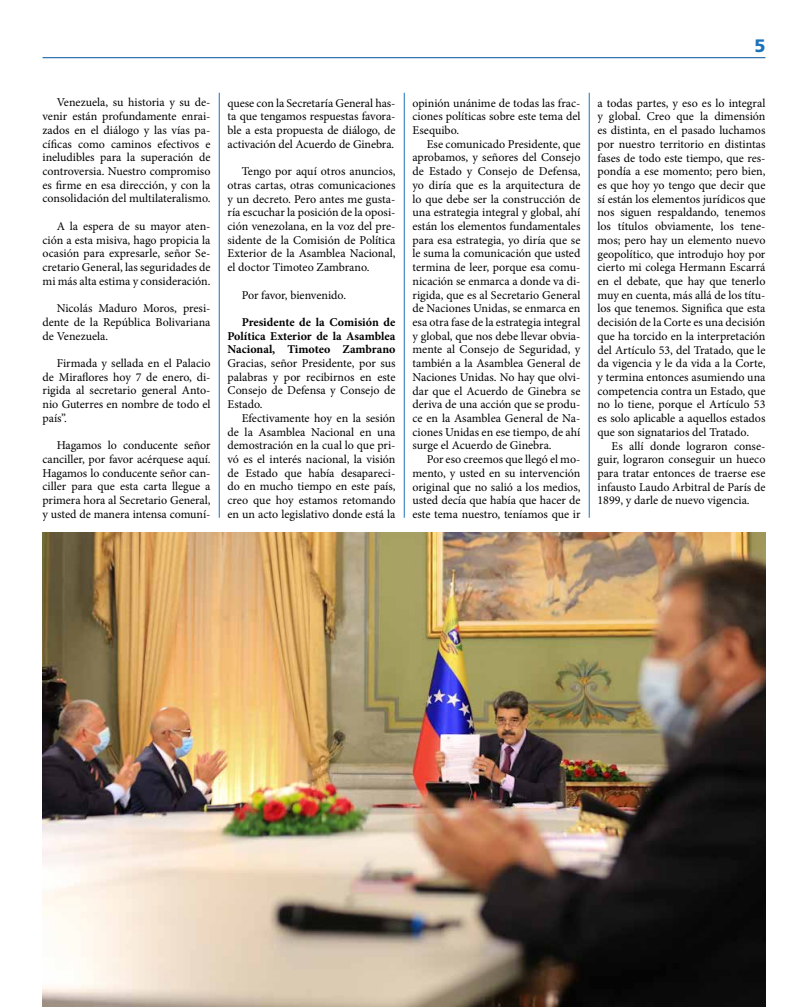
<style>
.page{position:relative;width:808px;height:1007px;background:#fff}
.page>*{position:absolute;margin:0;border:0;box-sizing:border-box;transform-origin:0 0}
.t1{font:900 18px "Frutiger LT Std";color:#1d71b8}
.t2{font:12px/13.7px "Minion Pro";color:#000;text-align:justify}
.t3{font:700 12px/13.7px "Minion Pro";color:#000;text-align:justify}
</style>
<div class="page">
<hr style="left:43px;top:57px;width:722px;height:1px;background:#005297">
<hr style="left:219px;top:93px;width:1px;height:424px;background:#1d71b8">
<hr style="left:404px;top:93px;width:1px;height:424px;background:#1d71b8">
<hr style="left:589px;top:93px;width:1px;height:424px;background:#1d71b8">
<img style="left:43px;top:532px;width:722px;height:474px">
<h1 class="t1" style="left:754px;top:35px;width:13px">5</h1>
<p class="t2" style="left:43px;top:96px;width:169px;text-indent:14px">Venezuela, su historia y su de&shy;venir están profundamente enrai&shy;zados en el diálogo y las vías pa&shy;cíficas como caminos efectivos e ineludibles para la superación de controversia. Nuestro compromiso es firme en esa dirección, y con la consolidación del multilateralismo.</p>
<p class="t2" style="left:43px;top:219px;width:169px;text-indent:14px">A la espera de su mayor aten&shy;ción a esta misiva, hago propicia la ocasión para expresarle, señor Se&shy;cretario General, las seguridades de mi más alta estima y consideración.</p>
<p class="t2" style="left:43px;top:301px;width:169px;text-indent:14px">Nicolás Maduro Moros, presi&shy;dente de la República Bolivariana de Venezuela.</p>
<p class="t2" style="left:43px;top:356px;width:169px;text-indent:14px">Firmada y sellada en el Palacio de Miraflores hoy 7 de enero, di&shy;rigida al secretario general Anto&shy;nio Guterres en nombre de todo el país”.</p>
<p class="t2" style="left:43px;top:438px;width:169px;text-indent:14px">Hagamos lo conducente señor canciller, por favor acérquese aquí.<br>Hagamos lo conducente señor can&shy;ciller para que esta carta llegue a primera hora al Secretario General, y usted de manera intensa comuní-</p>
<p class="t2" style="left:227px;top:96px;width:169px">quese con la Secretaría General has&shy;ta que tengamos respuestas favora&shy;ble a esta propuesta de diálogo, de activación del Acuerdo de Ginebra.</p>
<p class="t2" style="left:227px;top:164px;width:169px;text-indent:14px">Tengo por aquí otros anuncios, otras cartas, otras comunicaciones y un decreto. Pero antes me gusta&shy;ría escuchar la posición de la oposi&shy;ción venezolana, en la voz del pre&shy;sidente de la Comisión de Política Exterior de la Asamblea Nacional, el doctor Timoteo Zambrano.</p>
<p class="t2" style="left:242px;top:288px;width:106px">Por favor, bienvenido.</p>
<p class="t3" style="left:227px;top:315px;width:169px;text-indent:14px">Presidente de la Comisión de Política Exterior de la Asamblea Nacional, Timoteo Zambrano</p>
<p class="t2" style="left:227px;top:356px;width:169px">Gracias, señor Presidente, por sus palabras y por recibirnos en este Consejo de Defensa y Consejo de Estado.</p>
<p class="t2" style="left:227px;top:411px;width:169px;text-indent:14px">Efectivamente hoy en la sesión de la Asamblea Nacional en una demostración en la cual lo que pri&shy;vó es el interés nacional, la visión de Estado que había desapareci&shy;do en mucho tiempo en este país, creo que hoy estamos retomando en un acto legislativo donde está la</p>
<p class="t2" style="left:412px;top:96px;width:169px">opinión unánime de todas las frac&shy;ciones políticas sobre este tema del Esequibo.</p>
<p class="t2" style="left:412px;top:137px;width:169px;text-indent:14px">Ese comunicado Presidente, que aprobamos, y señores del Consejo de Estado y Consejo de Defensa, yo diría que es la arquitectura de lo que debe ser la construcción de una estrategia integral y global, ahí están los elementos fundamentales para esa estrategia, yo diría que se le suma la comunicación que usted termina de leer, porque esa comu&shy;nicación se enmarca a donde va di&shy;rigida, que es al Secretario General de Naciones Unidas, se enmarca en esa otra fase de la estrategia integral y global, que nos debe llevar obvia&shy;mente al Consejo de Seguridad, y también a la Asamblea General de Naciones Unidas. No hay que olvi&shy;dar que el Acuerdo de Ginebra se deriva de una acción que se produ&shy;ce en la Asamblea General de Na&shy;ciones Unidas en ese tiempo, de ahí surge el Acuerdo de Ginebra.</p>
<p class="t2" style="left:412px;top:452px;width:169px;text-indent:14px">Por eso creemos que llegó el mo&shy;mento, y usted en su intervención original que no salió a los medios, usted decía que había que hacer de este tema nuestro, teníamos que ir</p>
<p class="t2" style="left:597px;top:96px;width:169px">a todas partes, y eso es lo integral y global. Creo que la dimensión es distinta, en el pasado luchamos por nuestro territorio en distintas fases de todo este tiempo, que res&shy;pondía a ese momento; pero bien, es que hoy yo tengo que decir que sí están los elementos jurídicos que nos siguen respaldando, tenemos los títulos obviamente, los tene&shy;mos; pero hay un elemento nuevo geopolítico, que introdujo hoy por cierto mi colega Hermann Escarrá en el debate, que hay que tenerlo muy en cuenta, más allá de los títu&shy;los que tenemos. Significa que esta decisión de la Corte es una decisión que ha torcido en la interpretación del Artículo 53, del Tratado, que le da vigencia y le da vida a la Corte, y termina entonces asumiendo una competencia contra un Estado, que no lo tiene, porque el Artículo 53 es solo aplicable a aquellos estados que son signatarios del Tratado.</p>
<p class="t2" style="left:597px;top:439px;width:169px;text-indent:14px">Es allí donde lograron conse&shy;guir, lograron conseguir un hueco para tratar entonces de traerse ese infausto Laudo Arbitral de París de 1899, y darle de nuevo vigencia.</p>
</div>
